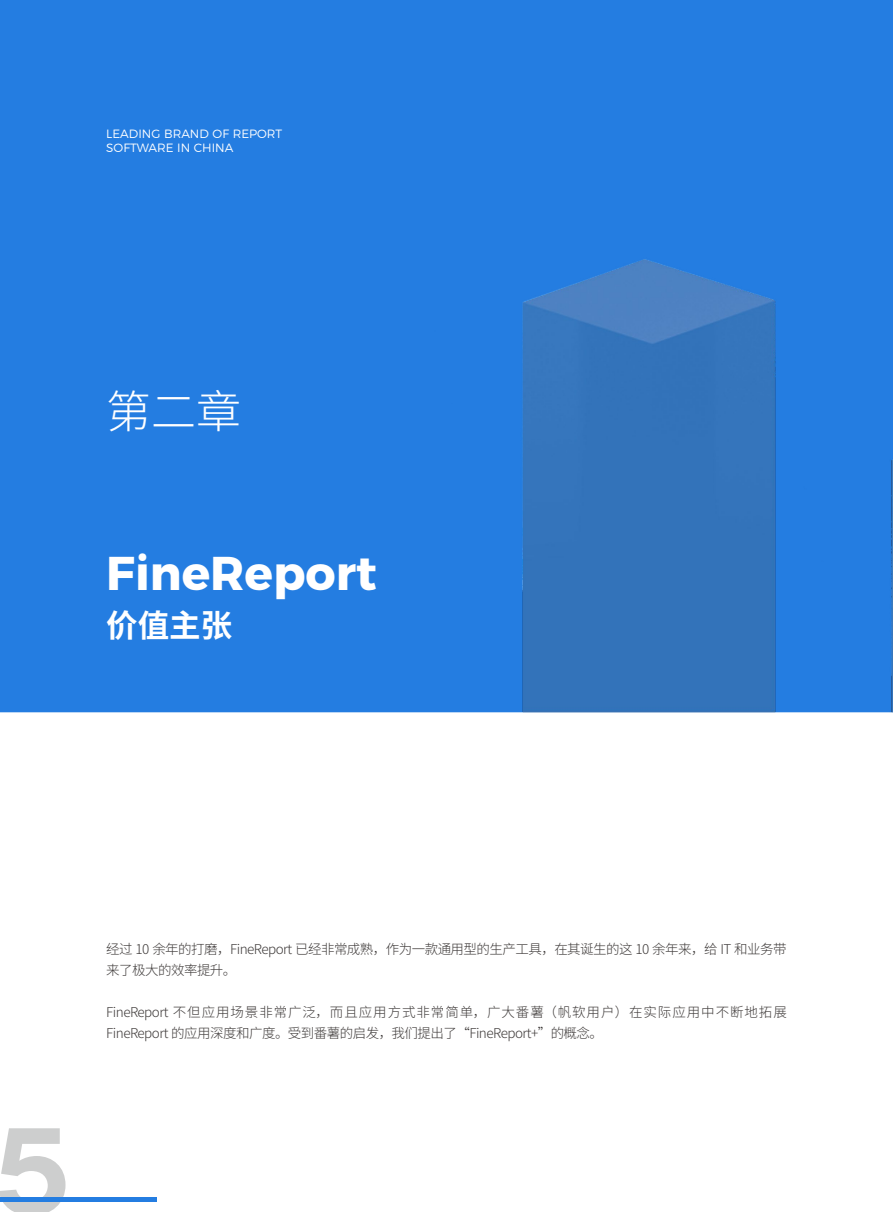
<style>
.page{position:relative;width:893px;height:1212px;background:#fff}
.page>*{position:absolute;margin:0;border:0;box-sizing:border-box;transform-origin:0 0}
.t1{font:700 120px "Helvetica Now Text";color:#cdcece}
.t2{font:700 47.25px "Montserrat";color:#fff}
.t3{font:300 45px "Noto Sans Hans";color:#fff}
.t4{font:700 31.5px "Noto Sans Hans";color:#fff}
.t5{font:300 13.5px/21px "Noto Sans Hans";letter-spacing:-.04em;color:#3e3a39}
.t6{font:300 12px/14.4px "Montserrat";color:#fff}
</style>
<div class="page">
<img style="left:0;top:0;width:893px;height:713px">
<div style="left:0;top:1197px;width:157px;height:5px;background:#247de1"></div>
<p class="t6" style="left:106px;top:125px;width:178px">LEADING BRAND OF REPORT<br>SOFTWARE IN CHINA</p>
<h3 class="t3" style="left:106px;top:386px;width:136px">第二章</h3>
<h2 class="t2" style="left:106px;top:534px;width:272px">FineReport</h2>
<h3 class="t4" style="left:106px;top:608px;width:127px">价值主张</h3>
<h1 class="t1" style="left:-7px;top:1080px;width:81px">5</h1>
<p class="t5" style="left:106px;top:939px;width:682px">经过 10 余年的打磨，FineReport 已经非常成熟，作为一款通用型的生产工具，在其诞生的这 10 余年来，给 IT 和业务带来了极大的效率提升。</p>
<p class="t5" style="left:106px;top:1002px;width:682px">FineReport 不但应用场景非常广泛，而且应用方式非常简单，广大番薯（帆软用户）在实际应用中不断地拓展<br>FineReport 的应用深度和广度。受到番薯的启发，我们提出了“FineReport+”的概念。</p>
</div>
